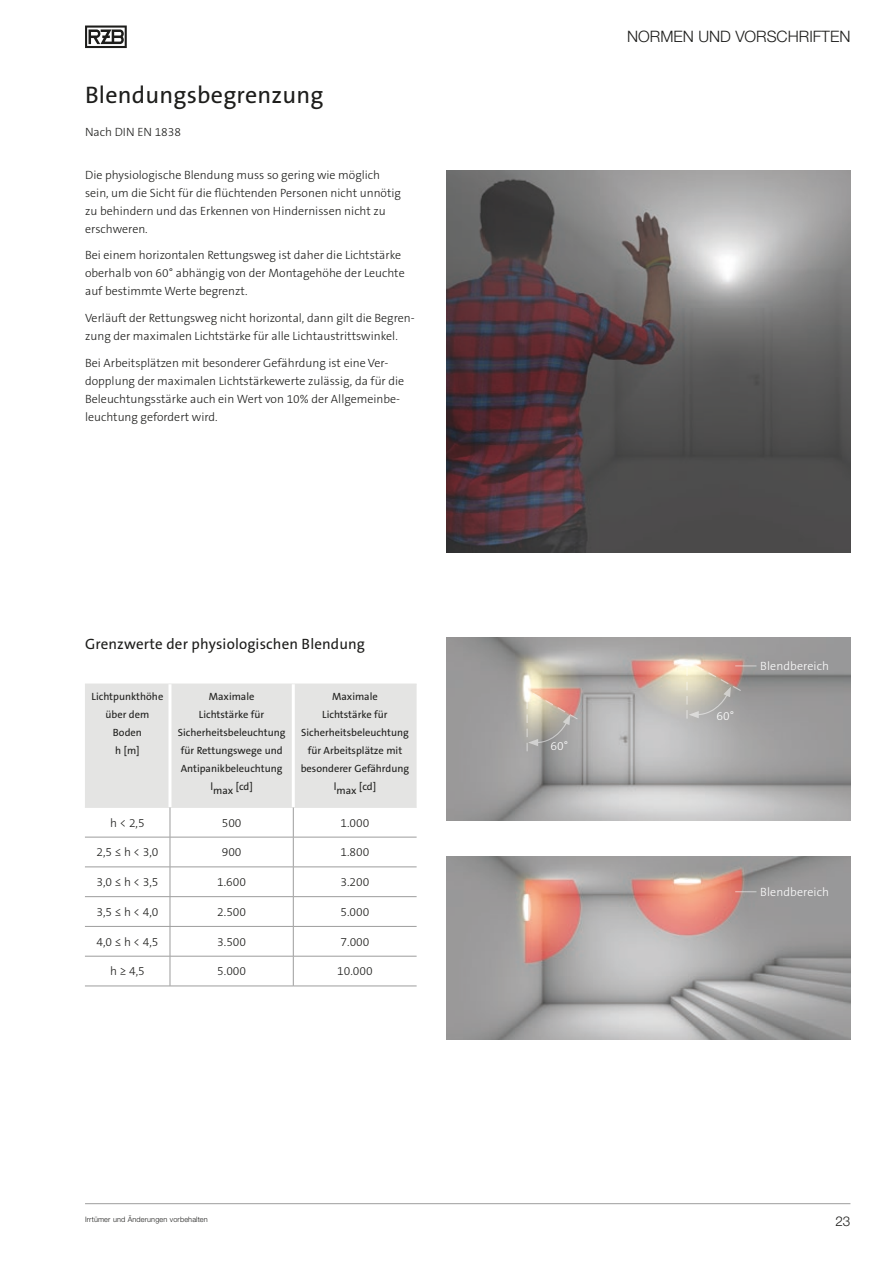
<style>
.page{position:relative;width:893px;height:1263px;background:#fff}
.page>*{position:absolute;margin:0;border:0;box-sizing:border-box;transform-origin:0 0}
.t1{font:24px "The Sans B W5 Plain";letter-spacing:.01em;color:#1d1d1b}
.t2{font:300 15.75px "Helvetica Neue LTW1 G";color:#1d1d1b}
.t3{font:15px "The Sans B W5 Plain";letter-spacing:.01em;color:#1d1d1b}
.t4{font:300 13.5px "Helvetica Neue LTW1 G";color:#1d1d1b}
.t5{font:300 12px/18px "The Sans B W3";color:#1d1d1b}
.t6{font:300 12px "The Sans B W3";letter-spacing:.01em;color:#fff}
.t7{font:10.5px/18px "The Sans B W5 Plain";color:#1d1d1b;text-align:center}
.t8{font:300 7.5px "Helvetica Neue LTW1 G";letter-spacing:.02em;color:#1d1d1b}
</style>
<div class="page">
<svg style="left:85px;top:26px;width:42px;height:22px"></svg>
<img style="left:446px;top:170px;width:404px;height:383px">
<img style="left:446px;top:638px;width:404px;height:183px">
<img style="left:446px;top:857px;width:404px;height:183px">
<svg style="left:735px;top:891px;width:21px;height:1px"></svg>
<svg style="left:527px;top:692px;width:52px;height:59px"></svg>
<svg style="left:686px;top:664px;width:70px;height:55px"></svg>
<div style="left:85px;top:685px;width:332px;height:122px;background:#e4e4e3"></div>
<hr style="left:85px;top:684px;width:85px;height:1px;background:#e4e4e3">
<hr style="left:170px;top:684px;width:123px;height:1px;background:#e4e4e3">
<hr style="left:293px;top:684px;width:124px;height:1px;background:#e4e4e3">
<hr style="left:85px;top:807px;width:85px;height:1px;background:#e4e4e3">
<hr style="left:170px;top:807px;width:123px;height:1px;background:#e4e4e3">
<hr style="left:293px;top:807px;width:124px;height:1px;background:#e4e4e3">
<hr style="left:168px;top:684px;width:3px;height:123px;background:#fff">
<hr style="left:292px;top:684px;width:3px;height:123px;background:#fff">
<hr style="left:170px;top:807px;width:1px;height:30px;background:#9d9d9d">
<hr style="left:293px;top:807px;width:1px;height:30px;background:#9d9d9d">
<hr style="left:85px;top:837px;width:85px;height:1px;background:#9d9d9d">
<hr style="left:170px;top:837px;width:123px;height:1px;background:#9d9d9d">
<hr style="left:170px;top:837px;width:1px;height:30px;background:#9d9d9d">
<hr style="left:293px;top:837px;width:124px;height:1px;background:#9d9d9d">
<hr style="left:293px;top:837px;width:1px;height:30px;background:#9d9d9d">
<hr style="left:85px;top:867px;width:85px;height:1px;background:#9d9d9d">
<hr style="left:170px;top:867px;width:123px;height:1px;background:#9d9d9d">
<hr style="left:293px;top:867px;width:124px;height:1px;background:#9d9d9d">
<hr style="left:85px;top:896px;width:85px;height:1px;background:#9d9d9d">
<hr style="left:170px;top:896px;width:123px;height:1px;background:#9d9d9d">
<hr style="left:293px;top:896px;width:124px;height:1px;background:#9d9d9d">
<hr style="left:85px;top:926px;width:85px;height:1px;background:#9d9d9d">
<hr style="left:170px;top:926px;width:123px;height:1px;background:#9d9d9d">
<svg style="left:170px;top:867px;width:1px;height:89px"></svg>
<hr style="left:293px;top:926px;width:124px;height:1px;background:#9d9d9d">
<svg style="left:293px;top:867px;width:1px;height:89px"></svg>
<hr style="left:85px;top:956px;width:85px;height:1px;background:#9d9d9d">
<hr style="left:170px;top:956px;width:123px;height:1px;background:#9d9d9d">
<hr style="left:170px;top:956px;width:1px;height:30px;background:#9d9d9d">
<hr style="left:293px;top:956px;width:124px;height:1px;background:#9d9d9d">
<hr style="left:293px;top:956px;width:1px;height:30px;background:#9d9d9d">
<hr style="left:85px;top:986px;width:85px;height:1px;background:#9d9d9d">
<hr style="left:170px;top:986px;width:123px;height:1px;background:#9d9d9d">
<hr style="left:293px;top:986px;width:124px;height:1px;background:#9d9d9d">
<hr style="left:85px;top:1203px;width:765px;height:1px;background:#9d9d9d">
<h1 class="t1" style="left:85px;top:79px;width:240px">Blendungsbegrenzung</h1>
<p class="t5" style="left:85px;top:123px;width:98px">Nach DIN EN 1838</p>
<p class="t5" style="left:85px;top:166px;width:317px">Die physiologische Blendung muss so gering wie möglich sein, um die Sicht für die flüchtenden Personen nicht unnötig zu behindern und das Erkennen von Hindernissen nicht zu erschweren.</p>
<p class="t5" style="left:85px;top:246px;width:321px">Bei einem horizontalen Rettungsweg ist daher die Lichtstärke oberhalb von 60° abhängig von der Montagehöhe der Leuchte auf bestimmte Werte begrenzt.</p>
<p class="t5" style="left:85px;top:309px;width:331px">Verläuft der Rettungsweg nicht horizontal, dann gilt die Begren&shy;zung der maximalen Lichtstärke für alle Lichtaustrittswinkel.</p>
<p class="t5" style="left:85px;top:353px;width:321px">Bei Arbeitsplätzen mit besonderer Gefährdung ist eine Ver&shy;dopplung der maximalen Lichtstärkewerte zulässig, da für die Beleuchtungsstärke auch ein Wert von 10% der Allgemeinbe&shy;leuchtung gefordert wird.</p>
<p class="t3" style="left:85px;top:634px;width:282px">Grenzwerte der physiologischen Blendung</p>
<p class="t7" style="left:92px;top:688px;width:73px">Lichtpunkthöhe über dem<br>Boden<br>h [m]</p>
<p class="t7" style="left:178px;top:688px;width:109px">Maximale<br>Lichtstärke für<br>Sicherheitsbeleuchtung für Rettungswege und<br>Antipanikbeleuchtung lmax [cd]</p>
<p class="t7" style="left:301px;top:688px;width:110px">Maximale<br>Lichtstärke für<br>Sicherheitsbeleuchtung für Arbeitsplätze mit besonderer Gefährdung lmax [cd]</p>
<p class="t5" style="left:110px;top:814px;width:36px">h &lt; 2,5</p>
<p class="t5" style="left:222px;top:814px;width:21px">500</p>
<p class="t5" style="left:340px;top:814px;width:30px">1.000</p>
<p class="t5" style="left:96px;top:843px;width:64px">2,5 ≤ h &lt; 3,0</p>
<p class="t5" style="left:222px;top:843px;width:21px">900</p>
<p class="t5" style="left:341px;top:843px;width:30px">1.800</p>
<p class="t5" style="left:96px;top:873px;width:64px">3,0 ≤ h &lt; 3,5</p>
<p class="t5" style="left:217px;top:873px;width:30px">1.600</p>
<p class="t5" style="left:341px;top:873px;width:30px">3.200</p>
<p class="t5" style="left:96px;top:903px;width:64px">3,5 ≤ h &lt; 4,0</p>
<p class="t5" style="left:217px;top:903px;width:30px">2.500</p>
<p class="t5" style="left:341px;top:903px;width:30px">5.000</p>
<p class="t5" style="left:96px;top:933px;width:64px">4,0 ≤ h &lt; 4,5</p>
<p class="t5" style="left:217px;top:933px;width:30px">3.500</p>
<p class="t5" style="left:341px;top:933px;width:30px">7.000</p>
<p class="t5" style="left:110px;top:962px;width:36px">h ≥ 4,5</p>
<p class="t5" style="left:217px;top:962px;width:30px">5.000</p>
<p class="t5" style="left:337px;top:962px;width:37px">10.000</p>
<p class="t8" style="left:85px;top:1214px;width:124px">Irrtümer und Änderungen vorbehalten</p>
<h2 class="t2" style="left:627px;top:27px;width:225px">NORMEN UND VORSCHRIFTEN</h2>
<p class="t6" style="left:550px;top:738px;width:19px">60°</p>
<p class="t6" style="left:716px;top:708px;width:19px">60°</p>
<p class="t6" style="left:760px;top:658px;width:70px">Blendbereich</p>
<p class="t6" style="left:760px;top:884px;width:70px">Blendbereich</p>
<p class="t4" style="left:835px;top:1213px;width:17px">23</p>
</div>
